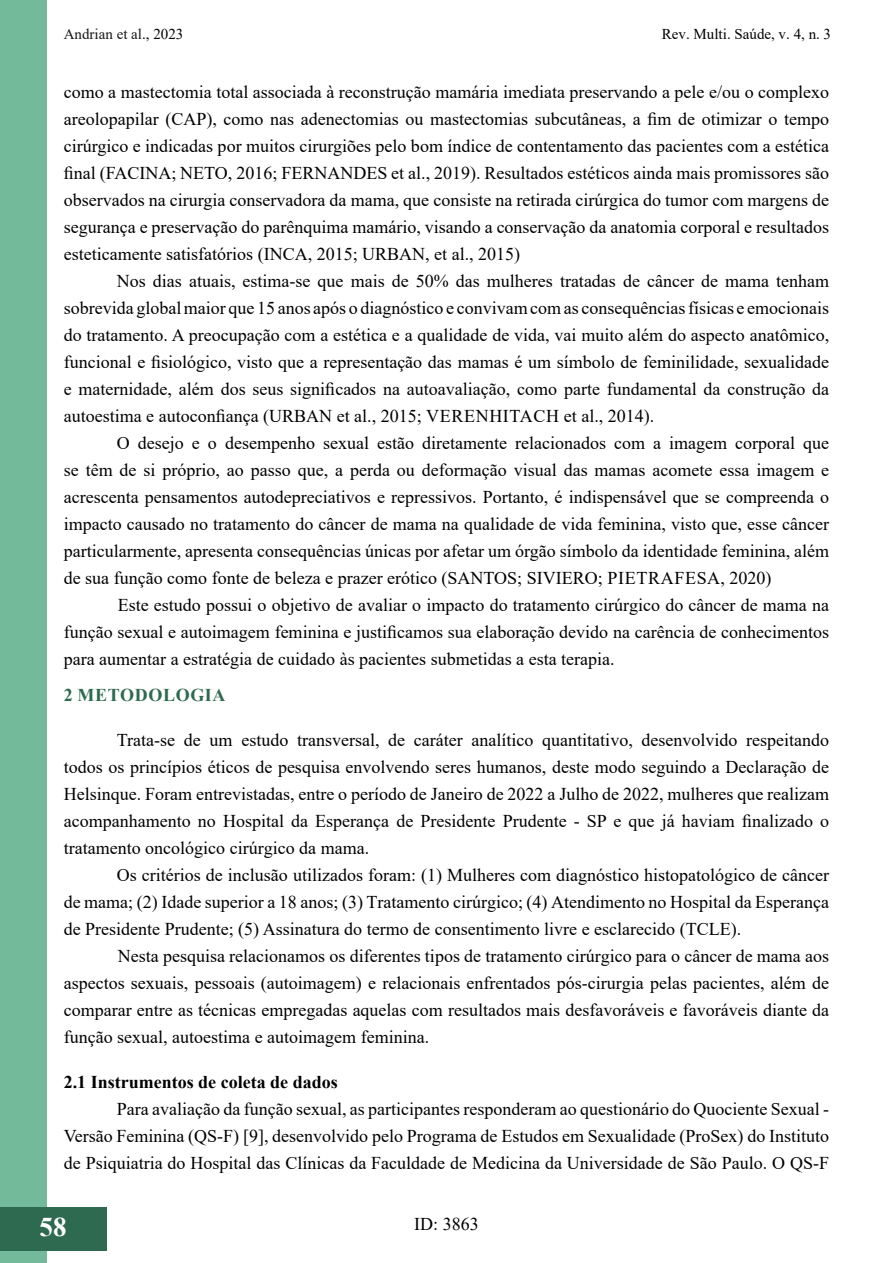
<style>
.page{position:relative;width:893px;height:1263px;background:#fff}
.page>*{position:absolute;margin:0;border:0;box-sizing:border-box;transform-origin:0 0}
.t1{font:700 27px "Times New Roman";color:#fff}
.t2{font:18px/27px "Times New Roman";color:#000;text-align:justify}
.t3{font:700 18px "Times New Roman";color:#000}
.t4{font:700 18px "Times New Roman";letter-spacing:.035em;color:#2d6a4f}
.t5{font:15px "Times New Roman";color:#000}
.t6{font:15px "Times New Roman";color:#181717}
.s1{color:#000}
.s2{font-style:inherit}
</style>
<div class="page">
<div style="left:0;top:1px;width:47px;height:1262px;background:#73ba9b"></div>
<div style="left:0;top:1207px;width:106px;height:43px;background:#2d6a4f"></div>
<p class="t6" style="left:64px;top:24px;width:121px">Andrian et al<span class="s1">.,</span> <span class="s1">2023</span></p>
<p class="t5" style="left:662px;top:24px;width:171px">Rev. Multi. Saúde, v. 4, n. <span class="s2">3</span></p>
<p class="t2" style="left:64px;top:77px;width:767px">como a mastectomia total associada à reconstrução mamária imediata preservando a pele e/ou o complexo areolopapilar (CAP), como nas adenectomias ou mastectomias subcutâneas, a fim de otimizar o tempo cirúrgico e indicadas por muitos cirurgiões pelo bom índice de contentamento das pacientes com a estética final (FACINA; NETO, 2016; FERNANDES et al., 2019). Resultados estéticos ainda mais promissores são observados na cirurgia conservadora da mama, que consiste na retirada cirúrgica do tumor com margens de segurança e preservação do parênquima mamário, visando a conservação da anatomia corporal e resultados esteticamente satisfatórios (INCA, 2015; URBAN, et al., 2015)</p>
<p class="t2" style="left:64px;top:266px;width:767px;text-indent:53px">Nos dias atuais, estima-se que mais de 50% das mulheres tratadas de câncer de mama tenham sobrevida global maior que 15 anos após o diagnóstico e convivam com as consequências físicas e emocionais do tratamento. A preocupação com a estética e a qualidade de vida, vai muito além do aspecto anatômico, funcional e fisiológico, visto que a representação das mamas é um símbolo de feminilidade, sexualidade e maternidade, além dos seus significados na autoavaliação, como parte fundamental da construção da autoestima e autoconfiança (URBAN et al., 2015; VERENHITACH et al., 2014).</p>
<p class="t2" style="left:64px;top:428px;width:767px;text-indent:53px">O desejo e o desempenho sexual estão diretamente relacionados com a imagem corporal que se têm de si próprio, ao passo que, a perda ou deformação visual das mamas acomete essa imagem e acrescenta pensamentos autodepreciativos e repressivos. Portanto, é indispensável que se compreenda o impacto causado no tratamento do câncer de mama na qualidade de vida feminina, visto que, esse câncer particularmente, apresenta consequências únicas por afetar um órgão símbolo da identidade feminina, além de sua função como fonte de beleza e prazer erótico (SANTOS; SIVIERO; PIETRAFESA, 2020)</p>
<p class="t2" style="left:64px;top:590px;width:767px;text-indent:54px">Este estudo possui o objetivo de avaliar o impacto do tratamento cirúrgico do câncer de mama na função sexual e autoimagem feminina e justificamos sua elaboração devido na carência de conhecimentos para aumentar a estratégia de cuidado às pacientes submetidas a esta terapia.</p>
<p class="t4" style="left:64px;top:682px;width:163px">2 METODOLOGIA</p>
<p class="t2" style="left:64px;top:725px;width:767px;text-indent:53px">Trata-se de um estudo transversal, de caráter analítico quantitativo, desenvolvido respeitando todos os princípios éticos de pesquisa envolvendo seres humanos, deste modo seguindo a Declaração de Helsinque. Foram entrevistadas, entre o período de Janeiro de 2022 a Julho de 2022, mulheres que realizam acompanhamento no Hospital da Esperança de Presidente Prudente - SP e que já haviam finalizado o tratamento oncológico cirúrgico da mama.</p>
<p class="t2" style="left:64px;top:860px;width:767px;text-indent:53px">Os critérios de inclusão utilizados foram: (1) Mulheres com diagnóstico histopatológico de câncer de mama; (2) Idade superior a 18 anos; (3) Tratamento cirúrgico; (4) Atendimento no Hospital da Esperança de Presidente Prudente; (5) Assinatura do termo de consentimento livre e esclarecido (TCLE).</p>
<p class="t2" style="left:64px;top:941px;width:767px;text-indent:54px">Nesta pesquisa relacionamos os diferentes tipos de tratamento cirúrgico para o câncer de mama aos aspectos sexuais, pessoais (autoimagem) e relacionais enfrentados pós-cirurgia pelas pacientes, além de comparar entre as técnicas empregadas aquelas com resultados mais desfavoráveis e favoráveis diante da função sexual, autoestima e autoimagem feminina.</p>
<p class="t3" style="left:64px;top:1069px;width:275px">2.1 Instrumentos de coleta de dados</p>
<p class="t2" style="left:64px;top:1094px;width:767px;text-indent:53px">Para avaliação da função sexual, as participantes responderam ao questionário do Quociente Sexual - Versão Feminina (QS-F) [9], desenvolvido pelo Programa de Estudos em Sexualidade (ProSex) do Instituto de Psiquiatria do Hospital das Clínicas da Faculdade de Medicina da Universidade de São Paulo. O QS-F</p>
<h1 class="t1" style="left:40px;top:1207px;width:28px">58</h1>
<p class="t2" style="left:414px;top:1210px;width:66px">ID: 3863</p>
</div>
